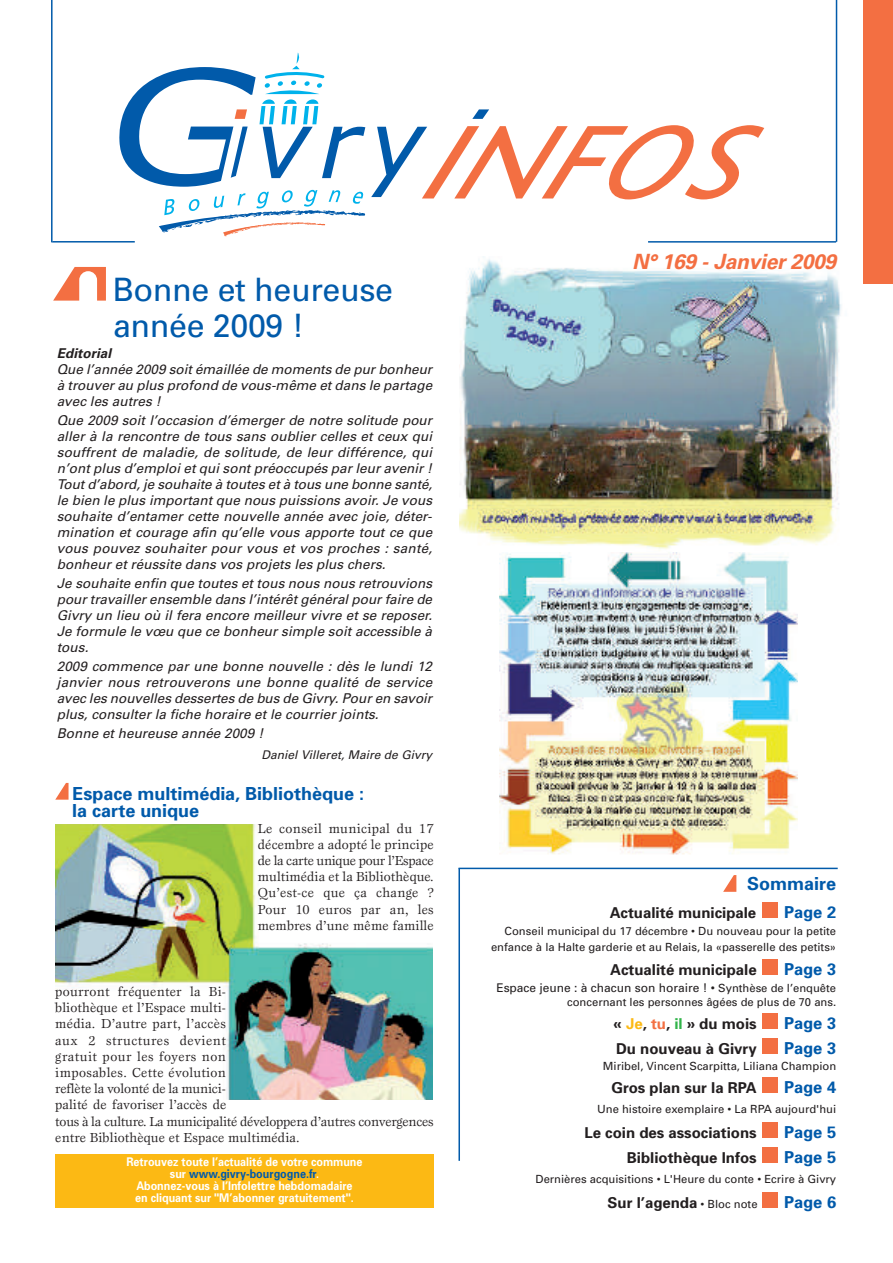
<style>
.page{position:relative;width:893px;height:1263px;background:#fff}
.page>*{position:absolute;margin:0;border:0;box-sizing:border-box;transform-origin:0 0}
.t1{font:32.25px/36px "Univers";letter-spacing:-.01em;color:#015aaa}
.t2{font:italic 700 21px "Univers";color:#f36f42}
.t3{font:700 18px/17.1px "Univers";color:#015aaa}
.t4{font:700 16.5px "Univers";color:#015aaa}
.t5{font:700 15px "Univers";color:#231f20}
.t6{font:italic 13.5px/16px "Univers";letter-spacing:.005em;color:#231f20;text-align:justify}
.t7{font:13.5px/16.2px "Esprit";letter-spacing:.01em;color:#231f20;text-align:justify}
.t8{font:italic 700 13.5px "Univers";color:#231f20}
.t9{font:700 12px/12px "Univers";color:#fff;text-align:center;scale:.9 1}
.t10{font:12px "Univers";color:#231f20}
.t11{font:italic 12px "Univers";color:#231f20}
.t12{font:11.25px/16.2px "Univers";color:#231f20;text-align:right}
.s1{color:#015aaa}
.s2{font-size:11.25px}
.s3{color:#fcb914}
.s4{color:#f36f42}
.s5{color:#31b44a}
.s6{font-weight:400;font-size:11.25px}
</style>
<div class="page">
<svg style="left:371px;top:125px;width:393px;height:74px"></svg>
<svg style="left:119px;top:53px;width:246px;height:183px"></svg>
<svg style="left:472px;top:109px;width:17px;height:10px"></svg>
<hr style="left:648px;top:241px;width:188px;height:2px;background:#015aaa">
<hr style="left:836px;top:0;width:1px;height:242px;background:#015aaa">
<hr style="left:52px;top:241px;width:83px;height:2px;background:#015aaa">
<hr style="left:51px;top:0;width:2px;height:242px;background:#015aaa">
<div style="left:863px;top:0;width:30px;height:284px;background:#f36f42"></div>
<hr style="left:458px;top:868px;width:380px;height:1px;background:#015aaa">
<hr style="left:458px;top:868px;width:2px;height:293px;background:#015aaa">
<div style="left:55px;top:1154px;width:379px;height:54px;background:#fcb914"></div>
<div style="left:762px;top:1147px;width:16px;height:16px;background:#f36f42"></div>
<div style="left:762px;top:1122px;width:16px;height:16px;background:#f36f42"></div>
<div style="left:762px;top:1038px;width:16px;height:16px;background:#f36f42"></div>
<div style="left:762px;top:1077px;width:16px;height:16px;background:#f36f42"></div>
<div style="left:762px;top:1192px;width:16px;height:15px;background:#f36f42"></div>
<div style="left:762px;top:1013px;width:16px;height:16px;background:#f36f42"></div>
<div style="left:762px;top:902px;width:15px;height:16px;background:#f36f42"></div>
<div style="left:762px;top:959px;width:16px;height:16px;background:#f36f42"></div>
<svg style="left:723px;top:875px;width:13px;height:17px"></svg>
<img style="left:459px;top:259px;width:383px;height:294px">
<img style="left:500px;top:553px;width:297px;height:302px">
<svg style="left:55px;top:783px;width:14px;height:17px"></svg>
<img style="left:55px;top:824px;width:378px;height:275px">
<svg style="left:53px;top:267px;width:53px;height:34px"></svg>
<h1 class="t1" style="left:112px;top:274px;width:282px">Bonne et heureuse année 2009 !</h1>
<p class="t8" style="left:57px;top:348px;width:58px">Editorial</p>
<p class="t6" style="left:57px;top:362px;width:380px">Que l’année 2009 soitémaillée de moments de pur bonheur à trouver au plus profond de vous-même etdans le partage avec les autres !</p>
<p class="t6" style="left:57px;top:413px;width:380px">Que 2009 soit l’occasion d’émerger de notre solitude pour aller à la rencontre de tous sans oublier celles et ceux qui souffrent de maladie, de solitude, de leur différence, qui n’ontplus d’emploietquisontpréoccupés par leur avenir !<br>Toutd’abord,je souhaite à toutes età tous une bonne santé, le bien le plus important que nous puissions avoir. Je vous souhaite d’entamer cette nouvelle année avec joie, déter&shy;mination et courage afin qu’elle vous apporte tout ce que vous pouvez souhaiter pour vous et vos proches : santé, bonheur et réussite dans vos projets les plus chers.</p>
<p class="t6" style="left:57px;top:576px;width:380px">Je souhaite enfin que toutes et tous nous nous retrouvions pour travailler ensemble dans l’intérêtgénéralpour faire de Givry un lieu où il fera encore meilleur vivre et se reposer.<br>Je formule le vœu que ce bonheur simple soit accessible à tous.</p>
<p class="t6" style="left:57px;top:660px;width:380px">2009 commence par une bonne nouvelle : dès le lundi 12 janvier nous retrouverons une bonne qualité de service avec les nouvelles dessertes de bus de Givry.Pour en savoir plus, consulter la fiche horaire et le courrier joints.</p>
<p class="t6" style="left:57px;top:727px;width:211px">Bonne et heureuse année 2009 !</p>
<p class="t11" style="left:261px;top:750px;width:175px">Daniel Villeret, Maire de Givry</p>
<h3 class="t3" style="left:72px;top:786px;width:293px">Espace multimédia, Bibliothèque : la carte unique</h3>
<p class="t7" style="left:258px;top:821px;width:177px">Le conseil municipal du 17 décembre a adopté le principe de la carte unique pour l’Espace multimédia et la Bibliothèque.<br>Qu’est-ce que ça change ?<br>Pour 10 euros par an, les membres d’une même famille</p>
<p class="t7" style="left:55px;top:984px;width:380px;text-align:left">pourront fréquenter la Bi-<br>bliothèque et l’Espace multi-<br>média. D’autre part, l’accès<br>aux 2 structures devient<br>gratuit pour les foyers non<br>imposables. Cette évolution<br>reflète la volonté de la munici-<br>palité de favoriser l’accès de<br>tous à la culture. La municipalité développera d’autres convergences entre Bibliothèque et Espace multimédia.</p>
<p class="t9" style="left:126px;top:1157px;width:264px">Retrouvez toute l’actualité de votre commune sur <span class="s1">www.givry-bourgogne.fr</span>.<br>Abonnez-vous à l’Infolettre hebdomadaire<br>en cliquant sur "M’abonner gratuitement".</p>
<h2 class="t2" style="left:632px;top:254px;width:210px">N°169 -Janvier2009</h2>
<h3 class="t3" style="left:747px;top:877px;width:90px">Sommaire</h3>
<p class="t5" style="left:610px;top:907px;width:148px">Actualité municipale</p>
<p class="t4" style="left:784px;top:906px;width:54px">Page 2</p>
<p class="t12" style="left:491px;top:923px;width:347px">Conseil municipal du 17 décembre • Du nouveau pour la petite enfance à la Halte garderie et au Relais, la «passerelle des petits»</p>
<p class="t5" style="left:610px;top:964px;width:148px">Actualité municipale</p>
<p class="t4" style="left:784px;top:963px;width:54px">Page 3</p>
<p class="t10" style="left:496px;top:983px;width:341px">Espace jeune : à chacun son horaire ! • <span class="s2">Synthèse de l’enquête</span></p>
<p class="t12" style="left:567px;top:995px;width:270px">concernant les personnes âgées de plus de 70 ans.</p>
<p class="t5" style="left:614px;top:1018px;width:145px">« <span class="s3">Je</span>, <span class="s4">tu</span>, <span class="s5">il</span> » du mois</p>
<p class="t4" style="left:784px;top:1017px;width:54px">Page 3</p>
<p class="t5" style="left:616px;top:1043px;width:142px">Du nouveau à Givry</p>
<p class="t4" style="left:784px;top:1042px;width:54px">Page 3</p>
<p class="t12" style="left:603px;top:1059px;width:235px">Miribel, Vincent Scarpitta, Liliana Champion</p>
<p class="t5" style="left:611px;top:1082px;width:147px">Gros plan sur la RPA</p>
<p class="t4" style="left:784px;top:1081px;width:54px">Page 4</p>
<p class="t12" style="left:597px;top:1102px;width:241px">Une histoire exemplaire • La RPA aujourd'hui</p>
<p class="t5" style="left:584px;top:1127px;width:174px">Le coin des associations</p>
<p class="t4" style="left:784px;top:1126px;width:54px">Page 5</p>
<p class="t5" style="left:627px;top:1152px;width:131px">Bibliothèque Infos</p>
<p class="t4" style="left:784px;top:1151px;width:54px">Page 5</p>
<p class="t12" style="left:536px;top:1171px;width:302px">Dernières acquisitions • L'Heure du conte • Ecrire à Givry</p>
<p class="t5" style="left:608px;top:1197px;width:151px">Sur l’agenda <span class="s6">• Bloc note</span></p>
<p class="t4" style="left:784px;top:1195px;width:54px">Page 6</p>
</div>
